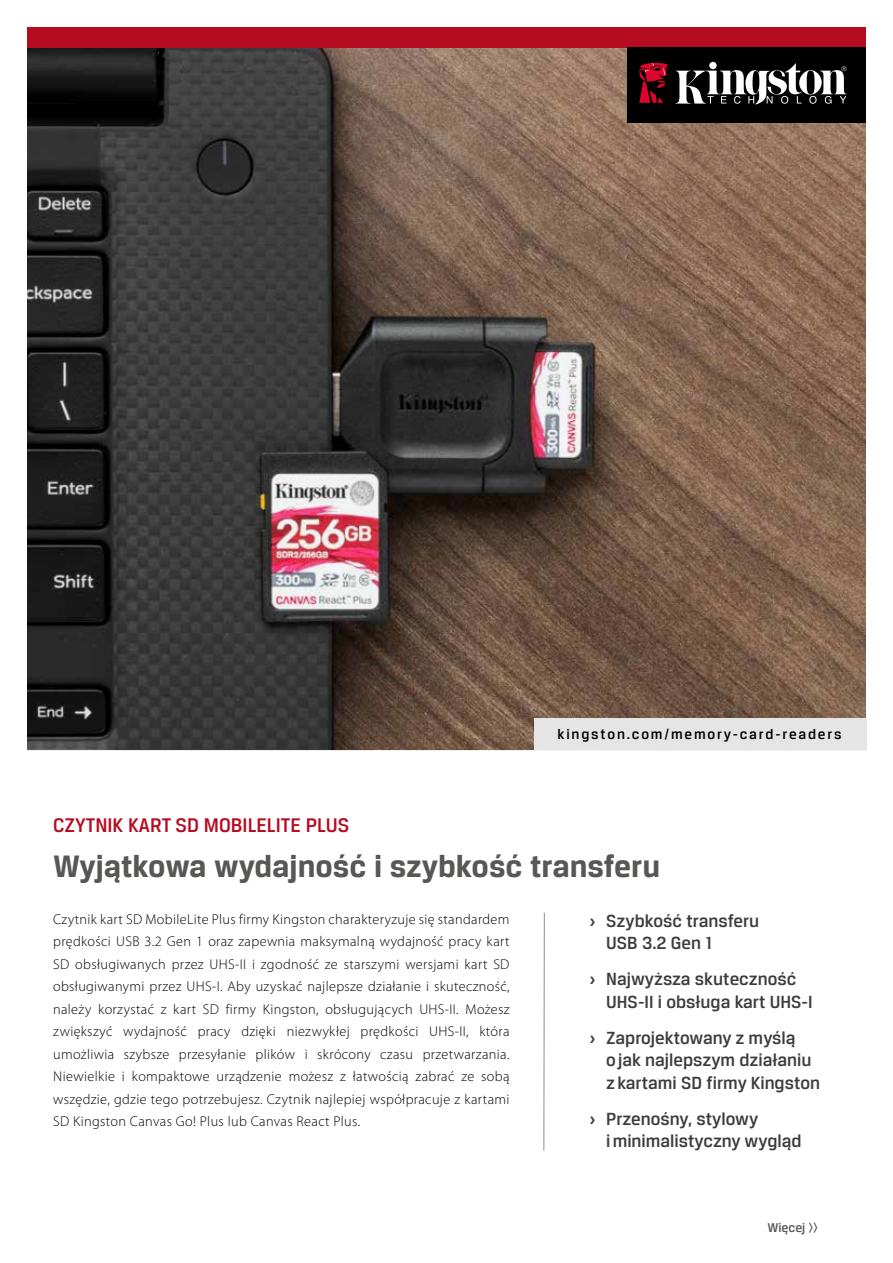
<style>
.page{position:relative;width:893px;height:1263px;background:#fff}
.page>*{position:absolute;margin:0;border:0;box-sizing:border-box;transform-origin:0 0}
.t1{font:700 33px "Breuer Text";color:#575756}
.t2{font:500 21px "Breuer Text";color:#b60c22}
.t3{font:500 18.75px/22.5px "Breuer Text";color:#3c3c3b}
.t4{font:500 15px "Breuer Text";letter-spacing:.12em;color:#000}
.t5{font:300 14.25px/22.5px "Myriad Pro";letter-spacing:.025em;color:#000;text-align:justify}
.t6{font:500 13.5px "Breuer Text";color:#575756}
.s1{font-weight:700}
</style>
<div class="page">
<img style="left:27px;top:47px;width:839px;height:703px">
<div style="left:27px;top:27px;width:839px;height:20px;background:#b60c22"></div>
<div style="left:628px;top:47px;width:238px;height:76px;background:#000"></div>
<svg style="left:675px;top:63px;width:172px;height:42px"></svg>
<svg style="left:639px;top:62px;width:29px;height:41px"></svg>
<svg style="left:543px;top:912px;width:2px;height:239px"></svg>
<div style="left:534px;top:718px;width:332px;height:32px;background:#e5e5e5"></div>
<p class="t4" style="left:557px;top:726px;width:286px">kingston.com/memory-card-readers</p>
<h2 class="t2" style="left:53px;top:813px;width:298px">CZYTNIK KART SD MOBILELITE PLUS</h2>
<h1 class="t1" style="left:53px;top:847px;width:609px">Wyjątkowa wydajność i szybkość transferu</h1>
<p class="t5" style="left:53px;top:907px;width:458px">Czytnik kart SD MobileLite Plus firmy Kingston charakteryzuje się standardem prędkości USB 3.2 Gen 1 oraz zapewnia maksymalną wydajność pracy kart SD obsługiwanych przez UHS-II i zgodność ze starszymi wersjami kart SD obsługiwanymi przez UHS-I. Aby uzyskać najlepsze działanie i skuteczność, należy korzystać z kart SD firmy Kingston, obsługujących UHS-II. Możesz zwiększyć wydajność pracy dzięki niezwykłej prędkości UHS-II, która umożliwia szybsze przesyłanie plików i skrócony czasu przetwarzania.<br>Niewielkie i kompaktowe urządzenie możesz z łatwością zabrać ze sobą wszędzie, gdzie tego potrzebujesz. Czytnik najlepiej współpracuje z kartami SD Kingston Canvas Go! Plus lub Canvas React Plus.</p>
<h3 class="t3" style="left:606px;top:909px;width:154px;text-indent:-17px"><span class="s1">›</span> Szybkość transferu<br>USB 3.2 Gen 1</h3>
<h3 class="t3" style="left:606px;top:968px;width:208px;text-indent:-17px"><span class="s1">›</span> Najwyższa skuteczność<br>UHS-II i obsługa kart UHS-I</h3>
<h3 class="t3" style="left:606px;top:1026px;width:215px;text-indent:-17px"><span class="s1">›</span> Zaprojektowany z myślą<br>o jak najlepszym działaniu z kartami SD firmy Kingston</h3>
<h3 class="t3" style="left:606px;top:1107px;width:197px;text-indent:-17px"><span class="s1">›</span> Przenośny, stylowy<br>i minimalistyczny wygląd</h3>
<p class="t6" style="left:767px;top:1220px;width:52px">Więcej &gt;&gt;</p>
</div>
